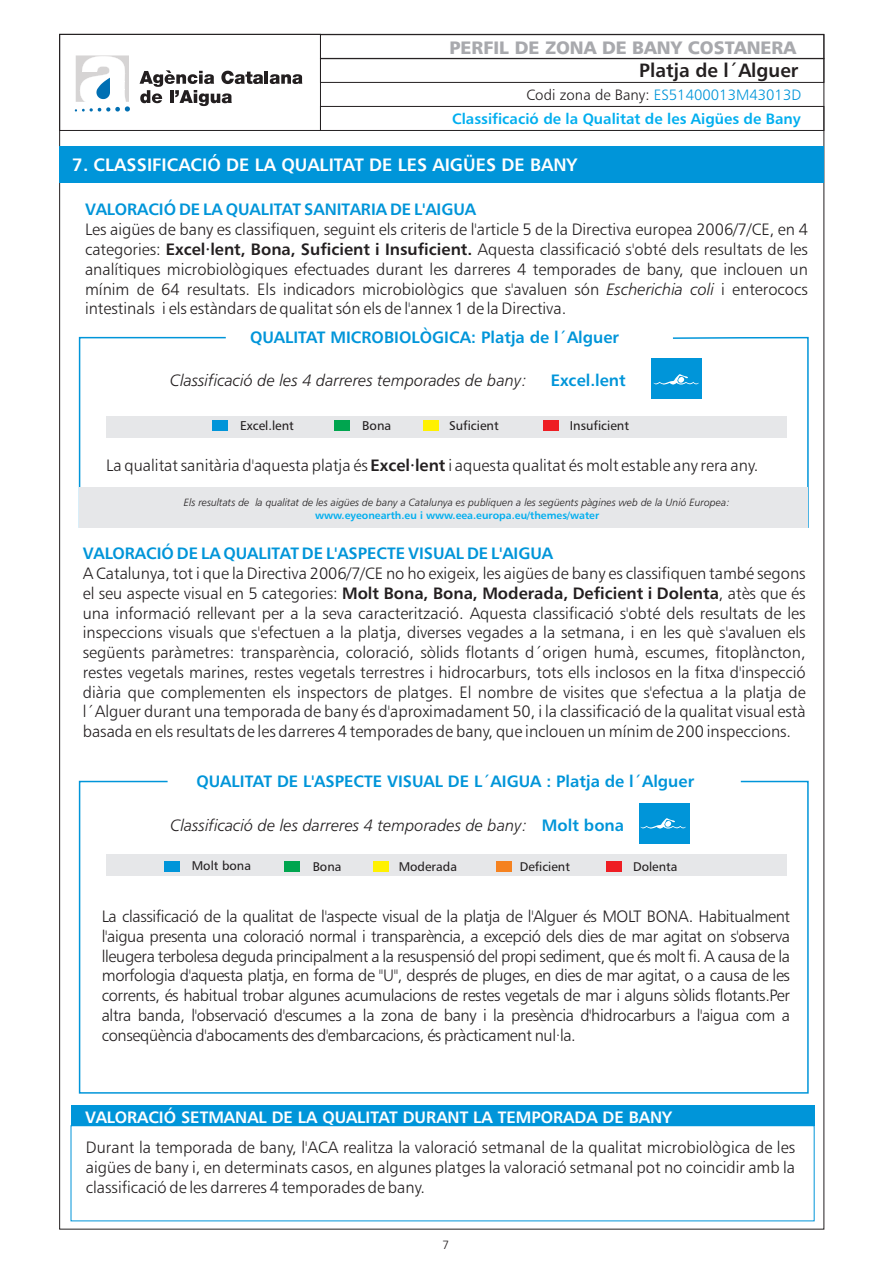
<style>
.page{position:relative;width:893px;height:1263px;background:#fff}
.page>*{position:absolute;margin:0;border:0;box-sizing:border-box;transform-origin:0 0}
.t1{font:19.35px "Humanist 777 BT Roman B,Bold";color:#231f20}
.t2{font:18px "Humanist 777 BT Roman B,Bold";color:#fff}
.t3{font:18px "Humanist 777 BT Black B";color:#a8a9ad}
.t4{font:16.5px/19.8px "Humanist 777 BT Light B";color:#231f20;text-align:justify}
.t5{font:16.5px "Humanist 777 BT Roman B,Bold";color:#0095d9}
.t6{font:16.5px "Humanist 777 BT Light B,Italic";color:#231f20}
.t7{font:16.5px "Humanist 777 BT Roman B,Bold";color:#fff}
.t8{font:15px "Humanist 777 BT Roman B,Bold";color:#00aeef}
.t9{font:15px "Humanist 777 BT Light B";color:#0095d9}
.t10{font:12.75px "Humanist 777 BT Roman B";color:#231f20}
.t11{font:12.6px "Humanist 777 BT Roman B";color:#231f20}
.t12{font:12px "Humanist 777 BT Light B";color:#231f20}
.t13{font:10.5px "Humanist 777 BT Light B,Italic";color:#231f20}
.t14{font:10.5px "Humanist 777 BT Roman B,Bold";color:#00aeef}
.s1{color:#231f20}
.s2{font-family:"Humanist 777 BT Roman B,Bold"}
.s3{font-family:"Humanist 777 BT Light B,Italic"}
.s4{font-family:"Humanist 777 BT Roman B,Bold";color:#0095d9}
</style>
<div class="page">
<div style="left:320px;top:106px;width:504px;height:25px;border:1px solid #231f20"></div>
<div style="left:320px;top:58px;width:504px;height:25px;border:1px solid #231f20"></div>
<div style="left:320px;top:34px;width:504px;height:25px;border:1px solid #231f20"></div>
<div style="left:59px;top:34px;width:262px;height:97px;border:1px solid #231f20"></div>
<svg style="left:140px;top:70px;width:162px;height:36px"></svg>
<svg style="left:75px;top:55px;width:55px;height:57px"></svg>
<div style="left:60px;top:146px;width:764px;height:36px;background:#0095d9"></div>
<svg style="left:78px;top:336px;width:731px;height:192px"></svg>
<div style="left:106px;top:416px;width:681px;height:21px;background:#e6e7e9"></div>
<div style="left:213px;top:420px;width:15px;height:10px;background:#0095d9"></div>
<div style="left:334px;top:421px;width:15px;height:10px;background:#00a54f"></div>
<div style="left:423px;top:421px;width:16px;height:10px;background:#fff101"></div>
<div style="left:543px;top:421px;width:15px;height:10px;background:#ee1d23"></div>
<div style="left:80px;top:487px;width:728px;height:40px;background:#e6e7e9"></div>
<svg style="left:78px;top:780px;width:731px;height:314px"></svg>
<div style="left:106px;top:854px;width:681px;height:22px;background:#e6e7e9"></div>
<div style="left:165px;top:861px;width:15px;height:10px;background:#0095d9"></div>
<div style="left:285px;top:861px;width:15px;height:10px;background:#00a54f"></div>
<div style="left:373px;top:861px;width:15px;height:10px;background:#fff101"></div>
<div style="left:496px;top:861px;width:16px;height:10px;background:#f58220"></div>
<div style="left:607px;top:861px;width:15px;height:10px;background:#ee1d23"></div>
<div style="left:71px;top:1105px;width:744px;height:20px;background:#0095d9"></div>
<div style="left:71px;top:1125px;width:744px;height:96px;border:1px solid #0095d9"></div>
<div style="left:652px;top:358px;width:50px;height:41px;background:#0095d9"></div>
<svg style="left:653px;top:374px;width:46px;height:11px"></svg>
<div style="left:639px;top:803px;width:50px;height:40px;background:#0095d9"></div>
<svg style="left:640px;top:818px;width:46px;height:11px"></svg>
<p class="t3" style="left:449px;top:40px;width:348px">PERFIL DE ZONA DE BANY COSTANERA</p>
<p class="t1" style="left:639px;top:62px;width:161px">Platja de l´Alguer</p>
<p class="t9" style="left:527px;top:88px;width:276px"><span class="s1">Codi zona de Bany:</span> ES51400013M43013D</p>
<p class="t8" style="left:452px;top:113px;width:350px">Classificació de la Qualitat de les Aigües de Bany</p>
<p class="t2" style="left:72px;top:157px;width:507px">7. CLASSIFICACIÓ DE LA QUALITAT DE LES AIGÜES DE BANY</p>
<p class="t5" style="left:85px;top:203px;width:393px">VALORACIÓ DE LA QUALITAT SANITARIA DE L'AIGUA</p>
<p class="t4" style="left:85px;top:221px;width:724px">Les aigües de bany es classifiquen, seguint els criteris de l'article 5 de la Directiva europea 2006/7/CE, en 4 categories: <span class="s2">Excel·lent, Bona, Suficient i Insuficient.</span> Aquesta classificació s'obté dels resultats de les analítiques microbiològiques efectuades durant les darreres 4 temporades de bany, que inclouen un mínim de 64 resultats. Els indicadors microbiològics que s'avaluen són <span class="s3">Escherichia coli</span> i enterococs intestinals i els estàndars de qualitat són els de l'annex 1 de la Directiva.</p>
<p class="t5" style="left:250px;top:330px;width:370px">QUALITAT MICROBIOLÒGICA: Platja de l´Alguer</p>
<p class="t6" style="left:170px;top:374px;width:359px">Classificació de les 4 darreres temporades de bany:</p>
<p class="t5" style="left:551px;top:374px;width:77px">Excel.lent</p>
<p class="t10" style="left:240px;top:420px;width:55px">Excel.lent</p>
<p class="t10" style="left:362px;top:420px;width:31px">Bona</p>
<p class="t10" style="left:449px;top:420px;width:51px">Suficient</p>
<p class="t10" style="left:570px;top:420px;width:61px">Insuficient</p>
<p class="t4" style="left:106px;top:457px;width:654px">La qualitat sanitària d'aquesta platja és <span class="s2">Excel·lent</span> i aquesta qualitat és molt estable any rera any.</p>
<p class="t13" style="left:184px;top:498px;width:548px">Els resultats de la qualitat de les aigües de bany a Catalunya es publiquen a les següents pàgines web de la Unió Europea:</p>
<p class="t14" style="left:315px;top:511px;width:286px">www.eyeonearth.eu i www.eea.europa.eu/themes/water</p>
<p class="t5" style="left:83px;top:546px;width:472px">VALORACIÓ DE LA QUALITAT DE L'ASPECTE VISUAL DE L'AIGUA</p>
<p class="t4" style="left:83px;top:565px;width:724px">A Catalunya, tot i que la Directiva 2006/7/CE no ho exigeix, les aigües de bany es classifiquen també segons el seu aspecte visual en 5 categories: <span class="s2">Molt Bona, Bona, Moderada, Deficient i Dolenta</span>, atès que és una informació rellevant per a la seva caracterització. Aquesta classificació s'obté dels resultats de les inspeccions visuals que s'efectuen a la platja, diverses vegades a la setmana, i en les què s'avaluen els següents paràmetres: transparència, coloració, sòlids flotants d´origen humà, escumes, fitoplàncton, restes vegetals marines, restes vegetals terrestres i hidrocarburs, tots ells inclosos en la fitxa d'inspecció diària que complementen els inspectors de platges. El nombre de visites que s'efectua a la platja de l´Alguer durant una temporada de bany és d'aproximadament 50, i la classificació de la qualitat visual està basada en els resultats de les darreres 4 temporades de bany, que inclouen un mínim de 200 inspeccions.</p>
<p class="t5" style="left:197px;top:774px;width:499px">QUALITAT DE L'ASPECTE VISUAL DE L´AIGUA : Platja de l´Alguer</p>
<p class="t6" style="left:170px;top:818px;width:455px">Classificació de les darreres 4 temporades de bany: <span class="s4">Molt bona</span></p>
<p class="t11" style="left:192px;top:861px;width:61px">Molt bona</p>
<p class="t11" style="left:313px;top:861px;width:30px">Bona</p>
<p class="t11" style="left:399px;top:861px;width:60px">Moderada</p>
<p class="t11" style="left:520px;top:861px;width:52px">Deficient</p>
<p class="t11" style="left:633px;top:861px;width:46px">Dolenta</p>
<p class="t4" style="left:102px;top:908px;width:690px">La classificació de la qualitat de l'aspecte visual de la platja de l'Alguer és MOLT BONA. Habitualment l'aigua presenta una coloració normal i transparència, a excepció dels dies de mar agitat on s'observa lleugera terbolesa deguda principalment a la resuspensió del propi sediment, que és molt fi. A causa de la morfologia d'aquesta platja, en forma de "U", després de pluges, en dies de mar agitat, o a causa de les corrents, és habitual trobar algunes acumulacions de restes vegetals de mar i alguns sòlids flotants.Per altra banda, l'observació d'escumes a la zona de bany i la presència d'hidrocarburs a l'aigua com a conseqüència d'abocaments des d'embarcacions, és pràcticament nul·la.</p>
<p class="t7" style="left:85px;top:1111px;width:589px">VALORACIÓ SETMANAL DE LA QUALITAT DURANT LA TEMPORADA DE BANY</p>
<p class="t4" style="left:86px;top:1139px;width:711px">Durant la temporada de bany, l'ACA realitza la valoració setmanal de la qualitat microbiològica de les aigües de bany i, en determinats casos, en algunes platges la valoració setmanal pot no coincidir amb la classificació de les darreres 4 temporades de bany.</p>
<p class="t12" style="left:442px;top:1240px;width:8px">7</p>
</div>
